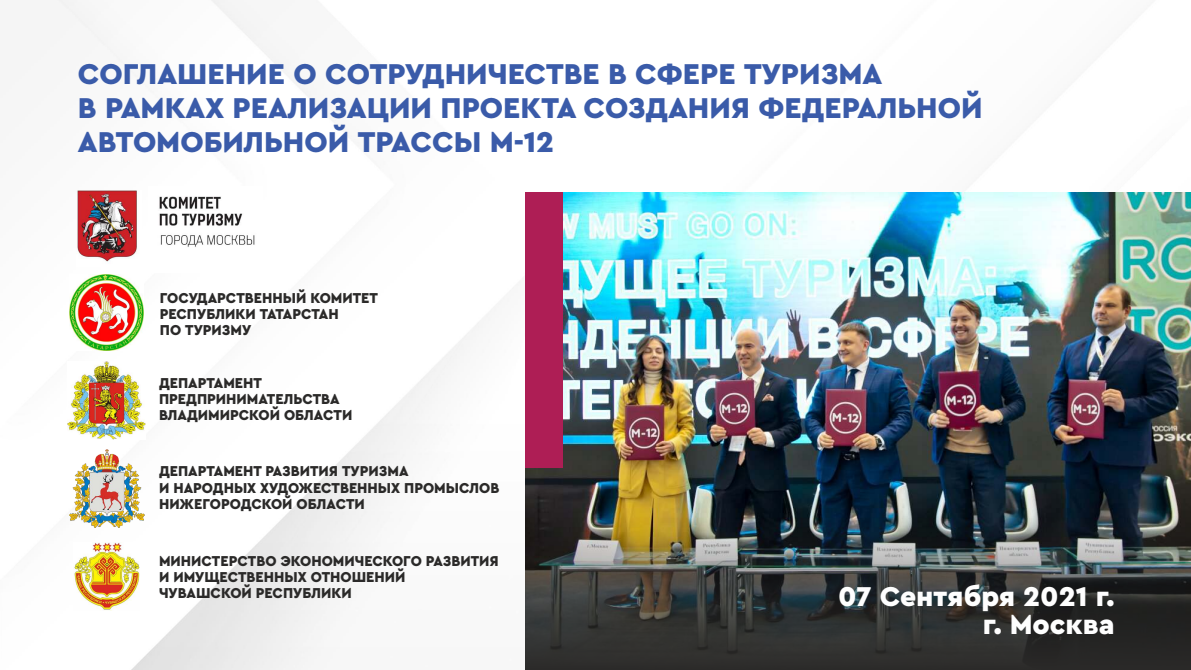
<style>
.page{position:relative;width:1191px;height:670px;background:#fff}
.page>*{position:absolute;margin:0;border:0;box-sizing:border-box;transform-origin:0 0}
.t1{font:900 30px/33.9px "Cera Pro";color:#3a5ba9}
.t2{font:900 28.5px/27.9px "Cera Pro";color:#fefefe;text-align:right}
.t3{font:900 15px/16px "Cera Pro";color:#2b2a29;scale:.96 1}
</style>
<div class="page">
<img style="left:57px;top:0;width:434px;height:670px">
<img style="left:148px;top:187px;width:114px;height:85px">
<img style="left:68px;top:361px;width:78px;height:78px">
<img style="left:76px;top:190px;width:66px;height:76px">
<img style="left:69px;top:275px;width:75px;height:75px">
<img style="left:74px;top:543px;width:66px;height:67px">
<img style="left:69px;top:450px;width:75px;height:77px">
<img style="left:525px;top:192px;width:665px;height:304px">
<div style="left:525px;top:192px;width:38px;height:275px;background:#ae1e55"></div>
<img style="left:525px;top:496px;width:665px;height:174px">
<h1 class="t1" style="left:78px;top:58px;width:906px">СОГЛАШЕНИЕ О СОТРУДНИЧЕСТВЕ В СФЕРЕ ТУРИЗМА<br>В РАМКАХ РЕАЛИЗАЦИИ ПРОЕКТА СОЗДАНИЯ ФЕДЕРАЛЬНОЙ<br>АВТОМОБИЛЬНОЙ ТРАССЫ М-12</h1>
<p class="t3" style="left:160px;top:290px;width:229px">ГОСУДАРСТВЕННЫЙ КОМИТЕТ<br>РЕСПУБЛИКИ ТАТАРСТАН<br>ПО ТУРИЗМУ</p>
<p class="t3" style="left:159px;top:376px;width:203px">ДЕПАРТАМЕНТ<br>ПРЕДПРИНИМАТЕЛЬСТВА<br>ВЛАДИМИРСКОЙ ОБЛАСТИ</p>
<p class="t3" style="left:159px;top:464px;width:356px">ДЕПАРТАМЕНТ РАЗВИТИЯ ТУРИЗМА<br>И НАРОДНЫХ ХУДОЖЕСТВЕННЫХ ПРОМЫСЛОВ<br>НИЖЕГОРОДСКОЙ ОБЛАСТИ</p>
<p class="t3" style="left:159px;top:553px;width:355px">МИНИСТЕРСТВО ЭКОНОМИЧЕСКОГО РАЗВИТИЯ<br>И ИМУЩЕСТВЕННЫХ ОТНОШЕНИЙ<br>ЧУВАШСКОЙ РЕСПУБЛИКИ</p>
<h2 class="t2" style="left:838px;top:583px;width:278px">07 Сентября 2021 г. г. Москва</h2>
</div>
